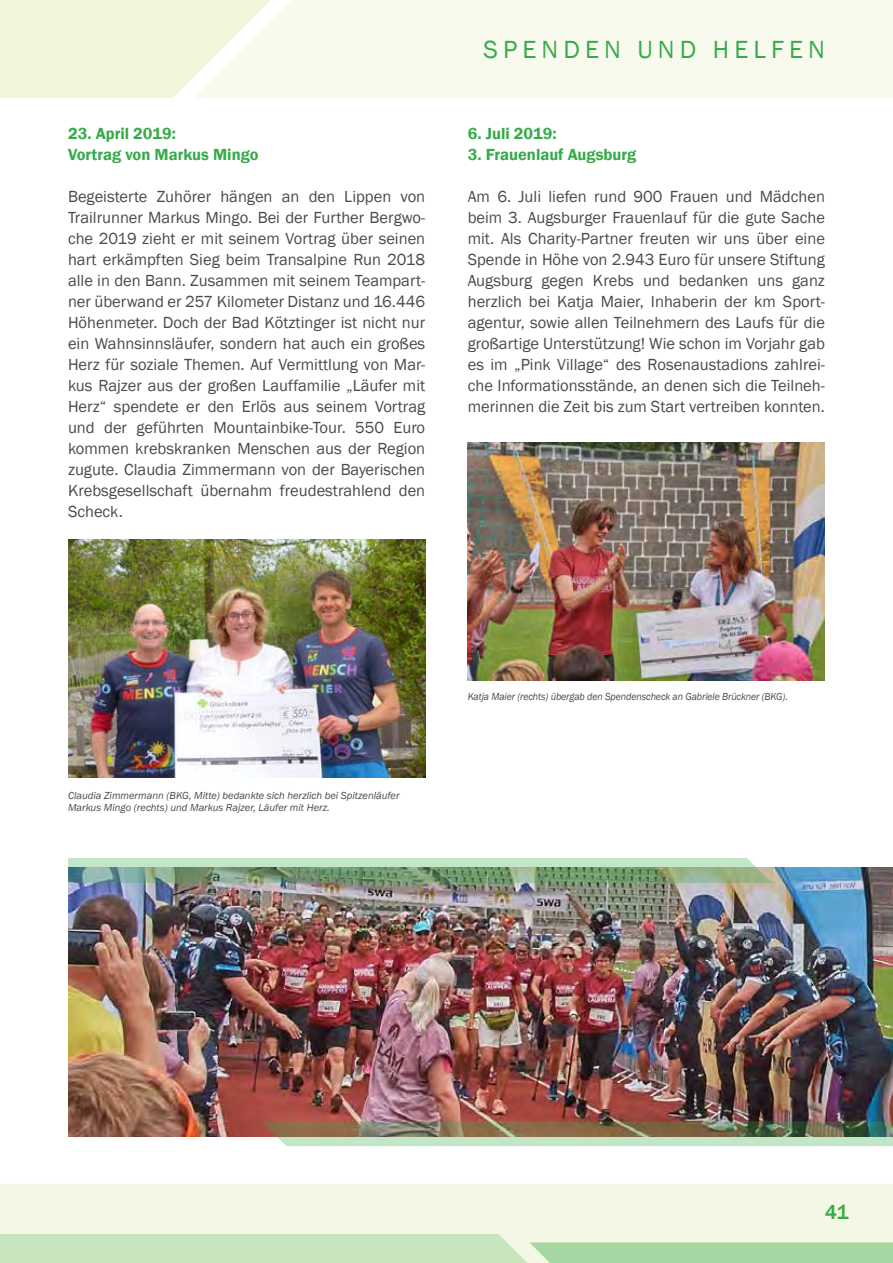
<style>
.page{position:relative;width:893px;height:1263px;background:#fff}
.page>*{position:absolute;margin:0;border:0;box-sizing:border-box;transform-origin:0 0}
.t1{font:25.5px "Franklin Gothic";letter-spacing:.2em;color:#37ab49}
.t2{font:500 21px "Franklin Gothic";color:#37ab49}
.t3{font:16.5px/21px "Franklin Gothic";color:#4a4a49;text-align:justify}
.t4{font:600 16.5px/21px "Franklin Gothic";color:#37ab49}
.t5{font:italic 10.5px/12.6px "Franklin Gothic";color:#4a4a49}
.t6{font:italic 10.5px "Franklin Gothic";color:#4a4a49;scale:.94 1}
</style>
<div class="page">
<div style="left:0;top:1184px;width:893px;height:50px;background:#f4f7e4"></div>
<div style="left:0;top:0;width:195px;height:98px;background:#f1f5db"></div>
<div style="left:195px;top:0;width:698px;height:98px;background:#f8faee"></div>
<svg style="left:0;top:1234px;width:893px;height:29px;background:#c4e3bc"></svg>
<img style="left:68px;top:540px;width:357px;height:237px">
<img style="left:468px;top:443px;width:357px;height:238px">
<img style="left:68px;top:867px;width:825px;height:269px">
<img style="left:261px;top:1121px;width:632px;height:25px">
<svg style="left:68px;top:858px;width:704px;height:25px;background:#93b594"></svg>
<p class="t4" style="left:68px;top:123px;width:192px">23. April 2019:<br>Vortrag von Markus Mingo</p>
<p class="t3" style="left:68px;top:186px;width:359px">Begeisterte Zuhörer hängen an den Lippen von Trailrunner Markus Mingo. Bei der Further Bergwo&shy;che 2019 zieht er mit seinem Vortrag über seinen hart erkämpften Sieg beim Transalpine Run 2018 alle in den Bann. Zusammen mit seinem Teampart&shy;ner überwand er 257 Kilometer Distanz und 16.446<br>Höhenmeter. Doch der Bad Kötztinger ist nicht nur ein Wahnsinnsläufer, sondern hat auch ein großes Herz für soziale Themen. Auf Vermittlung von Mar&shy;kus Rajzer aus der großen Lauffamilie „Läufer mit Herz“ spendete er den Erlös aus seinem Vortrag und der geführten Mountainbike-Tour. 550 Euro kommen krebskranken Menschen aus der Region zugute. Claudia Zimmermann von der Bayerischen Krebsgesellschaft übernahm freudestrahlend den Scheck.</p>
<h1 class="t1" style="left:483px;top:34px;width:343px">SPENDEN UND HELFEN</h1>
<p class="t4" style="left:468px;top:123px;width:90px">6. Juli 2019:</p>
<p class="t4" style="left:468px;top:144px;width:170px">3. Frauenlauf Augsburg</p>
<p class="t3" style="left:468px;top:187px;width:359px">Am 6. Juli liefen rund 900 Frauen und Mädchen beim 3. Augsburger Frauenlauf für die gute Sache mit. Als Charity-Partner freuten wir uns über eine Spende in Höhe von 2.943 Euro für unsere Stiftung Augsburg gegen Krebs und bedanken uns ganz herzlich bei Katja Maier, Inhaberin der km Sport&shy;agentur, sowie allen Teilnehmern des Laufs für die großartige Unterstützung! Wie schon im Vorjahr gab es im „Pink Village“ des Rosenaustadions zahlrei&shy;che Informationsstände, an denen sich die Teilneh&shy;merinnen die Zeit bis zum Start vertreiben konnten.</p>
<p class="t5" style="left:68px;top:789px;width:333px">Claudia Zimmermann (BKG, Mitte) bedankte sich herzlich bei Spitzenläufer<br>Markus Mingo (rechts) und Markus Rajzer, Läufer mit Herz.</p>
<p class="t6" style="left:468px;top:690px;width:342px">Katja Maier (rechts) übergab den Spendenscheck an Gabriele Brückner (BKG).</p>
<p class="t2" style="left:825px;top:1199px;width:25px">41</p>
</div>
